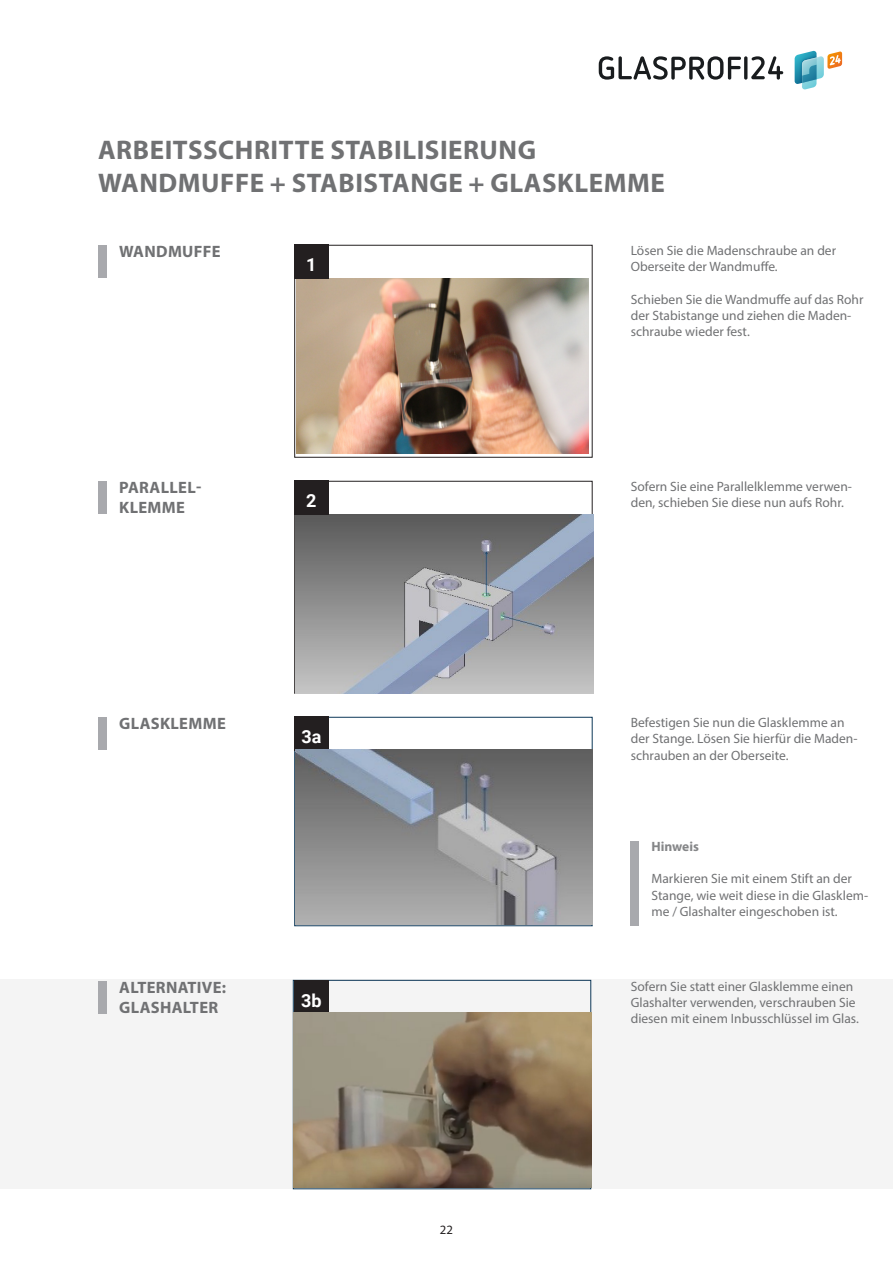
<style>
.page{position:relative;width:893px;height:1263px;background:#fff}
.page>*{position:absolute;margin:0;border:0;box-sizing:border-box;transform-origin:0 0}
.Headline_Myriad{font:700 27px/33px "Myriad Pro";letter-spacing:.02em;color:#707173}
.Bildbeschreibung_Subhead{font:700 18px "Roboto";color:#fff}
.Kapitel_Myriad{font:700 16.5px/19.8px "Myriad Pro";letter-spacing:.02em;color:#707173}
.Copy_Myriad_Pro{font:13.5px/16.2px "Myriad Pro";color:#707173}
.Copy_Myriad_Prod{font:13.5px/16.2px "Myriad Pro";color:#707173}
.Copy_Myriad_Prod-2{font:700 13.5px "Myriad Pro";color:#858688}
.t1{font:12.75px "Myriad Pro";color:#231f20}
</style>
<div class="page">
<svg style="left:795px;top:51px;width:47px;height:39px"></svg>
<svg style="left:599px;top:56px;width:184px;height:24px"></svg>
<div style="left:0;top:979px;width:893px;height:210px;background:#f4f4f4"></div>
<div style="left:293px;top:980px;width:298px;height:209px;border:1px solid #0d3858"></div>
<div style="left:294px;top:717px;width:298px;height:209px;border:1px solid #0d3858"></div>
<div style="left:294px;top:245px;width:298px;height:213px;border:1px solid #231f20"></div>
<img style="left:296px;top:515px;width:297px;height:178px">
<img style="left:297px;top:279px;width:292px;height:175px">
<div style="left:294px;top:245px;width:34px;height:34px;background:#231f20"></div>
<div style="left:294px;top:481px;width:34px;height:34px;background:#231f20"></div>
<div style="left:294px;top:717px;width:34px;height:34px;background:#231f20"></div>
<div style="left:98px;top:245px;width:8px;height:33px;background:#a8a9ad"></div>
<div style="left:98px;top:481px;width:8px;height:33px;background:#a8a9ad"></div>
<div style="left:98px;top:717px;width:8px;height:33px;background:#a8a9ad"></div>
<img style="left:295px;top:750px;width:298px;height:174px">
<div style="left:294px;top:981px;width:34px;height:34px;background:#231f20"></div>
<div style="left:98px;top:981px;width:8px;height:32px;background:#a8a9ad"></div>
<img style="left:294px;top:1013px;width:297px;height:174px">
<div style="left:630px;top:841px;width:9px;height:84px;background:#a8a9ad"></div>
<p class="Headline_Myriad" style="left:98px;top:132px;width:568px">ARBEITSSCHRITTE STABILISIERUNG<br>WANDMUFFE + STABISTANGE + GLASKLEMME</p>
<p class="Kapitel_Myriad" style="left:119px;top:241px;width:103px">WANDMUFFE</p>
<p class="Bildbeschreibung_Subhead" style="left:306px;top:252px;width:12px">1</p>
<p class="Kapitel_Myriad" style="left:119px;top:477px;width:84px">PARALLEL-<br>KLEMME</p>
<p class="Bildbeschreibung_Subhead" style="left:306px;top:488px;width:12px">2</p>
<p class="Kapitel_Myriad" style="left:119px;top:713px;width:108px">GLASKLEMME</p>
<p class="Bildbeschreibung_Subhead" style="left:301px;top:724px;width:21px">3a</p>
<p class="Kapitel_Myriad" style="left:119px;top:977px;width:108px">ALTERNATIVE:<br>GLASHALTER</p>
<p class="Bildbeschreibung_Subhead" style="left:301px;top:988px;width:22px">3b</p>
<p class="t1" style="left:440px;top:1222px;width:15px">22</p>
<p class="Copy_Myriad_Pro" style="left:631px;top:242px;width:207px">Lösen Sie die Madenschraube an der<br>Oberseite der Wandmuffe.</p>
<p class="Copy_Myriad_Pro" style="left:631px;top:291px;width:234px">Schieben Sie die Wandmuffe auf das Rohr der Stabistange und ziehen die Maden&shy;schraube wieder fest.</p>
<p class="Copy_Myriad_Pro" style="left:631px;top:478px;width:223px">Sofern Sie eine Parallelklemme verwen&shy;den, schieben Sie diese nun aufs Rohr.</p>
<p class="Copy_Myriad_Pro" style="left:631px;top:714px;width:228px">Befestigen Sie nun die Glasklemme an der Stange. Lösen Sie hierfür die Maden&shy;schrauben an der Oberseite.</p>
<p class="Copy_Myriad_Prod-2" style="left:651px;top:838px;width:49px">Hinweis</p>
<p class="Copy_Myriad_Prod" style="left:651px;top:871px;width:218px">Markieren Sie mit einem Stift an der<br>Stange, wie weit diese in die Glasklem&shy;me / Glashalter eingeschoben ist.</p>
<p class="Copy_Myriad_Pro" style="left:631px;top:978px;width:230px">Sofern Sie statt einer Glasklemme einen<br>Glashalter verwenden, verschrauben Sie diesen mit einem Inbusschlüssel im Glas.</p>
</div>
